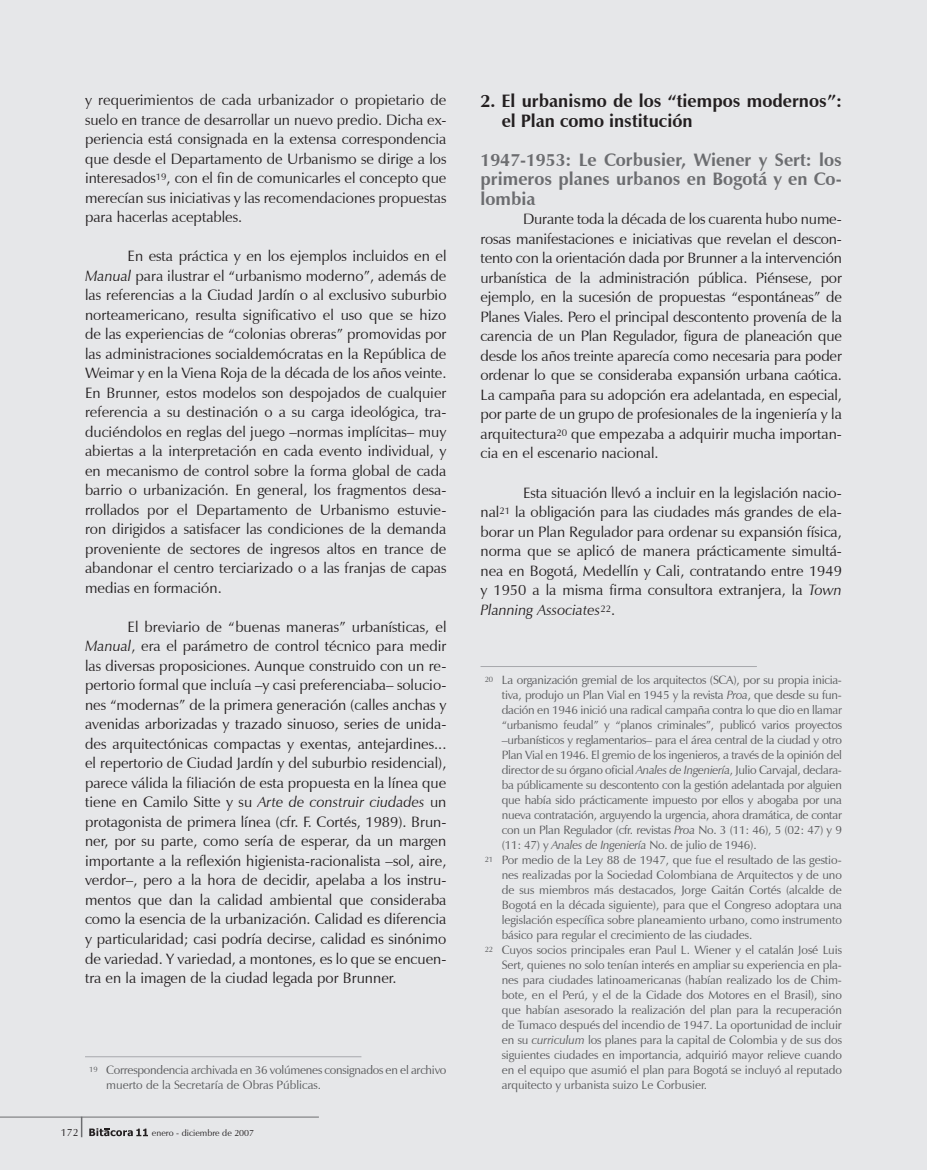
<style>
.page{position:relative;width:927px;height:1170px;background:#fff}
.page>*{position:absolute;margin:0;border:0;box-sizing:border-box;transform-origin:0 0}
.t1{font:700 18px/19.5px "Zapf Humanist 601 BT";color:#6c6d70;text-align:justify}
.t2{font:700 18px/19.5px "Zapf Humanist 601 BT";color:#231f20}
.t3{font:15px/19.5px "Zapf Humanist 601 BT";color:#231f20;text-align:justify}
.t4{font:12px/15px "Zapf Humanist 601 BT";letter-spacing:-.005em;color:#57585a}
.t5{font:10.5px "Zapf Humanist 601 BT";color:#231f20}
.t6{font:9px "Zapf Humanist 601 BT";color:#231f20}
.s1{font-style:italic}
</style>
<div class="page">
<div style="left:0;top:0;width:927px;height:1169px;background:#e6e7e9"></div>
<hr style="left:0;top:1116px;width:319px;height:1px;background:#6c6d70">
<svg style="left:81px;top:1116px;width:1px;height:21px"></svg>
<svg style="left:89px;top:1128px;width:59px;height:8px"></svg>
<hr style="left:85px;top:1056px;width:276px;height:1px;background:#a8a9ad">
<hr style="left:480px;top:666px;width:277px;height:1px;background:#a8a9ad">
<p class="t3" style="left:85px;top:90px;width:363px">y requerimientos de cada urbaniza-dor o propietario de suelo en trance de desarrollar un nuevo predio. Dicha ex&shy;periencia está consignada en la extensa correspondencia que desde el Departamento de Urbanismo se dirige a los interesados<sup>19</sup>, con el fin de comunicarles el concepto que merecían sus iniciativas y las recomendaciones propuestas para hacerlas aceptables.</p>
<p class="t3" style="left:85px;top:246px;width:363px;text-indent:43px">En esta práctica y en los ejemplos incluidos en el <span class="s1">Manual</span> para ilustrar el “urbanismo moderno”, además de las referencias a la Ciudad Jardín o al exclusivo suburbio norteamericano, resulta significativo el uso que se hizo de las experiencias de “colonias obreras” promovidas por las administraciones socialdemócratas en la República de Weimar y en la Viena Roja de la década de los años veinte.<br>En Brunner, estos modelos son despojados de cualquier referencia a su destinación o a su carga ideológica, tra&shy;duciéndolos en reglas del juego –normas implícitas– muy abiertas a la interpretación en cada evento individual, y en mecanismo de control sobre la forma global de cada barrio o urbanización. En general, los fragmentos desa&shy;rrollados por el Departamento de Urbanismo estuvie&shy;ron dirigidos a satisfacer las condiciones de la demanda proveniente de sectores de ingresos altos en trance de abandonar el centro terciarizado o a las franjas de capas medias en formación.</p>
<p class="t3" style="left:85px;top:617px;width:363px;text-indent:43px">El breviario de “buenas maneras” urbanísticas, el <span class="s1">Manual</span>, era el parámetro de control técnico para medir las diversas proposiciones. Aunque construido con un re&shy;pertorio formal que incluía –y casi preferenciaba– solucio&shy;nes “modernas” de la primera generación (calles anchas y avenidas arborizadas y trazado sinuoso, series de unida&shy;des arquitectó- nicas compactas y exentas, antejar-dines... el repertorio de Ciudad Jardín y del suburbio residencial), parece válida la filiación de esta propuesta en la línea que tiene en Camilo Sitte y su <span class="s1">Arte de construir ciudades</span> un protago-nista de primera línea (cfr. F. Cortés, 1989). Brun&shy;ner, por su parte, como sería de esperar, da un margen importan-te a la reflexión higienista-racionalista –sol, aire, verdor–, pero a la hora de decidir, apelaba a los instru&shy;mentos que dan la calidad ambiental que consideraba como la esencia de la urbanización. Calidad es diferencia y particulari-dad; casi podría decirse, calidad es sinónimo de variedad. Y variedad, a montones, es lo que se encuen&shy;tra en la imagen de la ciudad legada por Brunner.</p>
<p class="t4" style="left:106px;top:1062px;width:342px;text-indent:-17px"><sup>19</sup> Correspondencia archivada en 36 volúmenes consignados en el archivo muerto de la Secretaría de Obras Públicas.</p>
<p class="t5" style="left:61px;top:1125px;width:19px">172</p>
<p class="t6" style="left:152px;top:1127px;width:104px">enero - diciembre de 2007</p>
<p class="t2" style="left:502px;top:91px;width:342px;text-indent:-21px">2. El urbanismo de los “tiempos modernos”: el Plan como institución</p>
<p class="t1" style="left:480px;top:150px;width:363px">1947-1953: Le Corbusier, Wiener y Sert: los primeros planes urbanos en Bogotá y en Co&shy;lombia</p>
<p class="t3" style="left:480px;top:209px;width:363px;text-indent:43px">Durante toda la década de los cuarenta hubo nume&shy;rosas manifes-tacio-nes e iniciativas que revelan el descon&shy;tento con la orienta-ción dada por Brunner a la intervención urbanística de la adminis-tración pública. Piénsese, por ejemplo, en la sucesión de propues-tas “espontáneas” de Planes Viales. Pero el principal descontento provenía de la carencia de un Plan Regulador, figura de planeación que desde los años treinte aparecía como necesaria para poder ordenar lo que se consideraba expansión urbana caótica.<br>La campaña para su adopción era adelantada, en especial, por parte de un grupo de profesionales de la ingeniería y la arquitectura<sup>20</sup> que empezaba a adquirir mucha importan&shy;cia en el escenario nacional.</p>
<p class="t3" style="left:480px;top:482px;width:363px;text-indent:43px">Esta situación llevó a incluir en la legislación nacio&shy;nal<sup>21</sup> la obligación para las ciudades más grandes de ela&shy;borar un Plan Regula-dor para ordenar su expansión física, norma que se aplicó de manera prácticamente simultá&shy;nea en Bogotá, Medellín y Cali, contratando entre 1949 y 1950 a la misma firma consultora extranje-ra, la <span class="s1">Town Planning Associates</span><sup>22</sup>.</p>
<p class="t4" style="left:485px;top:672px;width:359px"><sup>20</sup> La organización gremial de los arquitectos (SCA), por su propia inicia-</p>
<p class="t4" style="left:502px;top:687px;width:342px">tiva, produjo un Plan Vial en 1945 y la revista <span class="s1">Proa</span>, que desde su fun-</p>
<p class="t4" style="left:502px;top:702px;width:342px">dación en 1946 inició una radical campaña contra lo que dio en llamar</p>
<p class="t4" style="left:502px;top:717px;width:342px">“urbanismo feudal” y “planos criminales”, publicó varios proyectos</p>
<p class="t4" style="left:502px;top:732px;width:342px">–urbanísticos y reglamentarios– para el área central de la ciudad y otro</p>
<p class="t4" style="left:502px;top:747px;width:342px">Plan Vial en 1946. El gremio de los ingenieros, a través de la opinión del</p>
<p class="t4" style="left:502px;top:762px;width:342px">director de su órgano oficial <span class="s1">Anales de Ingeniería</span>, Julio Carvajal, declara-</p>
<p class="t4" style="left:502px;top:777px;width:342px">ba públicamen-te su descontento con la gestión adelantada por alguien</p>
<p class="t4" style="left:502px;top:792px;width:342px">que había sido prácticamente impuesto por ellos y abogaba por una</p>
<p class="t4" style="left:502px;top:807px;width:342px">nueva contratación, arguyendo la urgencia, ahora dramática, de contar</p>
<p class="t4" style="left:502px;top:822px;width:342px">con un Plan Regulador (cfr. revistas <span class="s1">Proa</span> No. 3 (11: 46), 5 (02: 47) y 9</p>
<p class="t4" style="left:502px;top:837px;width:256px">(11: 47) y <span class="s1">Anales de Ingeniería</span> No. de julio de 1946).</p>
<p class="t4" style="left:485px;top:852px;width:359px"><sup>21</sup> Por medio de la Ley 88 de 1947, que fue el resultado de las gestio-</p>
<p class="t4" style="left:502px;top:867px;width:342px">nes realizadas por la Sociedad Colombiana de Arqui-tectos y de uno</p>
<p class="t4" style="left:502px;top:882px;width:342px">de sus miem- bros más destacados, Jorge Gaitán Cortés (alcalde de</p>
<p class="t4" style="left:502px;top:897px;width:342px">Bogo-tá en la década siguiente), para que el Congreso adoptara una</p>
<p class="t4" style="left:502px;top:912px;width:342px">legislación específica sobre planeamiento urbano, como instrumento</p>
<p class="t4" style="left:502px;top:927px;width:252px">básico para regular el crecimiento de las ciudades.</p>
<p class="t4" style="left:485px;top:942px;width:359px"><sup>22</sup> Cuyos socios principales eran Paul L. Wiener y el catalán José Luis</p>
<p class="t4" style="left:502px;top:957px;width:342px">Sert, quienes no solo tenían interés en ampliar su experiencia en pla-</p>
<p class="t4" style="left:502px;top:972px;width:342px">nes para ciudades latinoamericanas (habían realizado los de Chim-</p>
<p class="t4" style="left:502px;top:987px;width:342px">bote, en el Perú, y el de la Cidade dos Motores en el Brasil), sino</p>
<p class="t4" style="left:502px;top:1002px;width:342px">que habían aseso-rado la realización del plan para la recuperación</p>
<p class="t4" style="left:502px;top:1017px;width:342px">de Tumaco después del incendio de 1947. La oportunidad de incluir</p>
<p class="t4" style="left:502px;top:1032px;width:342px">en su <span class="s1">curriculum</span> los planes para la capital de Colombia y de sus dos</p>
<p class="t4" style="left:502px;top:1047px;width:342px">siguientes ciudades en importancia, adquirió mayor relieve cuando</p>
<p class="t4" style="left:502px;top:1062px;width:342px">en el equipo que asumió el plan para Bogotá se incluyó al reputado</p>
<p class="t4" style="left:502px;top:1077px;width:207px">arquitecto y urbanista suizo Le Corbusier.</p>
</div>
